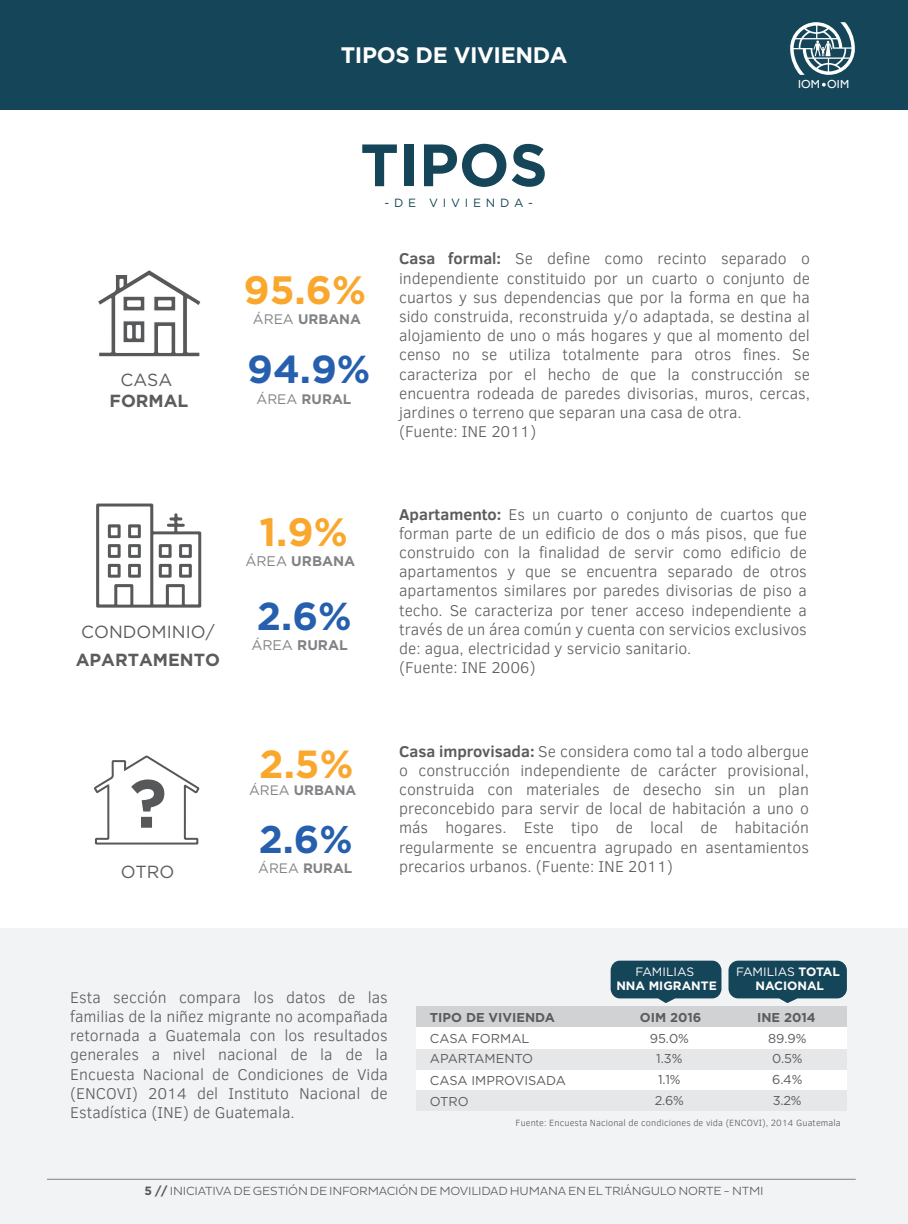
<style>
.page{position:relative;width:908px;height:1224px;background:#fff}
.page>*{position:absolute;margin:0;border:0;box-sizing:border-box;transform-origin:0 0}
.t1{font:700 59.6px "Gotham";color:#154558}
.t2{font:700 39.6px "Gotham";color:#faa72e}
.t3{font:700 39.2px "Gotham";color:#faa72e}
.t4{font:700 39px "Gotham";color:#255fad}
.t5{font:700 38.6px "Gotham";color:#255fad}
.t6{font:700 22.4px "Gotham";letter-spacing:-.02em;color:#fff}
.t7{font:17.6px "Gotham";color:#5c5c5f}
.t8{font:700 17.6px "Gotham";color:#5c5c5f}
.t9{font:300 16px/19.2px "Clear Sans";color:#5c5c5f}
.t10{font:700 14px "Gotham";color:#808285}
.t11{font:700 13.8px "Gotham";color:#808285}
.t12{font:700 13.6px "Gotham";color:#808285}
.t13{font:12.8px/20.8px "Gotham";color:#5c5c5f;text-align:center}
.t14{font:700 12.8px "Gotham";color:#5c5c5f}
.t15{font:700 12.2px/14px "Gotham";color:#fff;text-align:center}
.t16{font:12.2px "Gotham";color:#fff}
.t17{font:300 12px "Pluto Sans";letter-spacing:-.02em;color:#57585a}
.t18{font:11.8px "Gotham";letter-spacing:.4em;color:#154558}
.t19{font:11.6px "Gill Sans";letter-spacing:.015em;color:#fff}
.t20{font:300 9.2px "Clear Sans";letter-spacing:.01em;color:#5c5c5f}
.s1{font-weight:400}
.s2{font-weight:700}
.s3{font-family:"Gotham";font-weight:700}
</style>
<div class="page">
<div style="left:0;top:929px;width:907px;height:295px;background:#f2f3f4"></div>
<div style="left:0;top:0;width:907px;height:109px;background:#154558"></div>
<hr style="left:47px;top:1179px;width:808px;height:1px;background:#7d8283">
<svg style="left:822px;top:83px;width:3px;height:4px"></svg>
<svg style="left:790px;top:22px;width:64px;height:53px"></svg>
<svg style="left:96px;top:504px;width:105px;height:104px"></svg>
<svg style="left:98px;top:270px;width:103px;height:87px"></svg>
<svg style="left:94px;top:755px;width:106px;height:90px"></svg>
<div style="left:416px;top:1006px;width:430px;height:103px;background:#fff"></div>
<div style="left:416px;top:1006px;width:430px;height:21px;background:#d1d2d4"></div>
<div style="left:416px;top:1049px;width:430px;height:21px;background:#e6e7e9"></div>
<div style="left:416px;top:1090px;width:430px;height:21px;background:#e6e7e9"></div>
<svg style="left:610px;top:961px;width:111px;height:42px;background:#2f596a"></svg>
<svg style="left:728px;top:961px;width:118px;height:42px;background:#2e596a"></svg>
<p class="t7" style="left:120px;top:369px;width:53px">CASA</p>
<p class="t8" style="left:109px;top:390px;width:80px">FORMAL</p>
<h3 class="t6" style="left:340px;top:40px;width:228px">TIPOS DE VIVIENDA</h3>
<h1 class="t1" style="left:360px;top:126px;width:189px">TIPOS</h1>
<p class="t18" style="left:384px;top:195px;width:150px">-DE VIVIENDA-</p>
<p class="t19" style="left:797px;top:77px;width:53px">IOM OIM</p>
<h2 class="t2" style="left:243px;top:264px;width:124px">95.6%</h2>
<p class="t11" style="left:253px;top:310px;width:110px"><span class="s1">ÁREA</span> URBANA</p>
<h3 class="t4" style="left:247px;top:344px;width:125px">94.9%</h3>
<p class="t11" style="left:256px;top:390px;width:96px"><span class="s1">ÁREA</span> RURAL</p>
<p class="t9" style="left:399px;top:249px;width:412px"><span class="s2">Casa formal:</span> Se define como recinto separado o independiente constituido por un cuarto o conjunto de cuartos y sus dependencias que por la forma en que ha sido construida, reconstruida y/o adaptada, se destina al alojamiento de uno o más hogares y que al momento del censo no se utiliza totalmente para otros fines. Se caracteriza por el hecho de que la construcción se encuentra rodeada de paredes divisorias, muros, cercas, jardines o terreno que separan una casa de otra.<br>(Fuente: INE 2011)</p>
<p class="t7" style="left:81px;top:620px;width:135px">CONDOMINIO/</p>
<p class="t8" style="left:76px;top:648px;width:146px">APARTAMENTO</p>
<h2 class="t2" style="left:259px;top:506px;width:90px">1.9%</h2>
<p class="t10" style="left:245px;top:552px;width:111px"><span class="s1">ÁREA</span> URBANA</p>
<h3 class="t4" style="left:257px;top:590px;width:96px">2.6%</h3>
<p class="t10" style="left:251px;top:636px;width:98px"><span class="s1">ÁREA</span> RURAL</p>
<p class="t9" style="left:399px;top:504px;width:409px"><span class="s2">Apartamento:</span> Es un cuarto o conjunto de cuartos que forman parte de un edificio de dos o más pisos, que fue construido con la finalidad de servir como edificio de apartamentos y que se encuentra separado de otros apartamentos similares por paredes divisorias de piso a techo. Se caracteriza por tener acceso independiente a través de un área común y cuenta con servicios exclusivos de: agua, electricidad y servicio sanitario.<br>(Fuente: INE 2006)</p>
<p class="t7" style="left:121px;top:860px;width:55px">OTRO</p>
<h3 class="t3" style="left:259px;top:738px;width:96px">2.5%</h3>
<p class="t12" style="left:249px;top:781px;width:109px"><span class="s1">ÁREA</span> URBANA</p>
<h3 class="t5" style="left:258px;top:814px;width:95px">2.6%</h3>
<p class="t12" style="left:258px;top:859px;width:95px"><span class="s1">ÁREA</span> RURAL</p>
<p class="t9" style="left:399px;top:741px;width:411px;text-align:justify"><span class="s2">Casa improvisada:</span> Se considera como tal a todo albergue o construcción independiente de carácter provisional, construida con materiales de desecho sin un plan preconcebido para servir de local de habitación a uno o más hogares. Este tipo de local de habitación regularmente se encuentra agrupado en asentamientos precarios urbanos. (Fuente: INE 2011)</p>
<p class="t9" style="left:70px;top:988px;width:319px;text-align:justify">Esta sección compara los datos de las familias de la niñez migrante no acompañada retornada a Guatemala con los resultados generales a nivel nacional de la de la Encuesta Nacional de Condiciones de Vida (ENCOVI) 2014 del Instituto Nacional de Estadística (INE) de Guatemala.</p>
<p class="t14" style="left:430px;top:1009px;width:126px">TIPO DE VIVIENDA</p>
<p class="t13" style="left:430px;top:1027px;width:137px;text-align:left">CASA FORMAL<br>APARTAMENTO<br>CASA IMPROVISADA<br>OTRO</p>
<p class="t16" style="left:635px;top:964px;width:60px">FAMILIAS</p>
<p class="t15" style="left:616px;top:979px;width:102px">NNA MIGRANTE</p>
<p class="t14" style="left:639px;top:1009px;width:63px">OIM 2016</p>
<p class="t13" style="left:649px;top:1027px;width:41px">95.0%<br>1.3%<br>1.1%<br>2.6%</p>
<p class="t15" style="left:735px;top:965px;width:105px"><span class="s1">FAMILIAS</span> TOTAL<br>NACIONAL</p>
<p class="t14" style="left:756px;top:1009px;width:60px">INE 2014</p>
<p class="t13" style="left:767px;top:1027px;width:40px">89.9%<br>0.5%<br>6.4%<br>3.2%</p>
<p class="t20" style="left:515px;top:1116px;width:326px">Fuente: Encuesta Nacional de condiciones de vida (ENCOVI), 2014 Guatemala</p>
<p class="t17" style="left:144px;top:1184px;width:620px"><span class="s3">5 //</span> INICIATIVA DE GESTIÓN DE INFORMACIÓN DE MOVILIDAD HUMANA EN EL TRIÁNGULO NORTE - NTMI</p>
</div>
